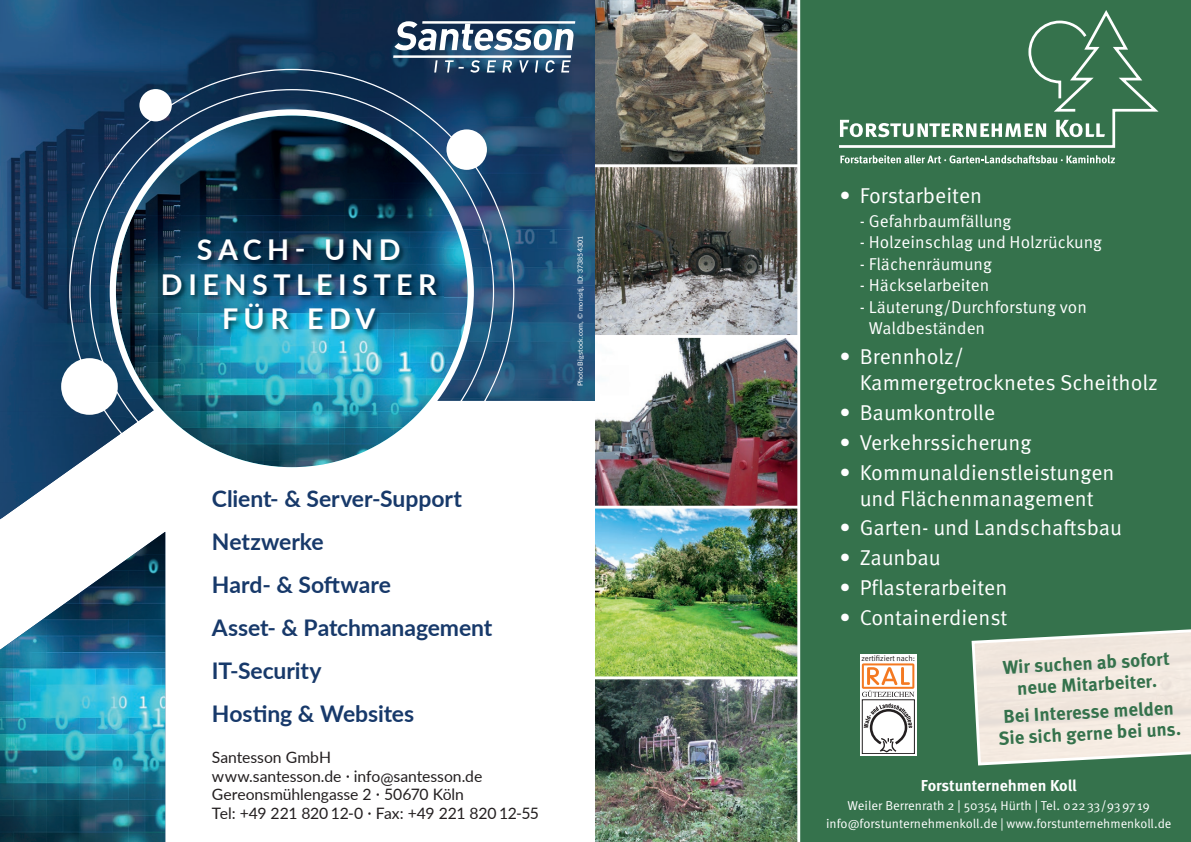
<style>
.page{position:relative;width:1191px;height:842px;background:#fff}
.page>*{position:absolute;margin:0;border:0;box-sizing:border-box;transform-origin:0 0}
.t1{font:700 28.7px/34.4px "Lato";letter-spacing:.19em;color:#fff;text-align:center}
.t2{font:700 22.9px/43px "Lato";letter-spacing:-.005em;color:#17396a}
.t3{font:21.5px/25.8px "Meta Pro Norm";color:#fff}
.t4{font:700 18.6px/21.5px "Meta Pro";color:#35724c;text-align:center}
.t5{font:17.2px/21.5px "Meta Pro Norm";color:#fff}
.t6{font:700 15.8px "Meta Pro";letter-spacing:-.005em;color:#fff}
.t7{font:15.7px/18.9px "Lato";letter-spacing:-.005em;color:#231f20}
.t8{font:12.9px/18.6px "Meta Pro Norm";color:#fff;text-align:center}
.t9{font:7.9px "Meta Normal";color:#231f20}
.t10{font:7.1px "Lato";letter-spacing:.02em;color:#fff}
</style>
<div class="page">
<img style="left:0;top:0;width:160px;height:162px">
<img style="left:160px;top:0;width:240px;height:69px">
<img style="left:400px;top:0;width:172px;height:162px">
<img style="left:572px;top:0;width:23px;height:401px">
<img style="left:0;top:162px;width:69px;height:321px">
<img style="left:514px;top:162px;width:59px;height:36px">
<img style="left:514px;top:198px;width:59px;height:71px">
<img style="left:514px;top:269px;width:59px;height:132px">
<img style="left:0;top:482px;width:52px;height:36px">
<img style="left:0;top:532px;width:165px;height:310px">
<svg style="left:69px;top:69px;width:445px;height:402px;background:#2f5274"></svg>
<img style="left:110px;top:109px;width:364px;height:362px">
<img style="left:162px;top:238px;width:281px;height:99px">
<div style="left:446px;top:129px;width:41px;height:41px;background:#fff;border-radius:50%"></div>
<div style="left:61px;top:358px;width:57px;height:57px;background:#fff;border-radius:50%"></div>
<div style="left:139px;top:89px;width:33px;height:32px;background:#fff;border-radius:50%"></div>
<svg style="left:434px;top:60px;width:3px;height:13px"></svg>
<svg style="left:445px;top:60px;width:19px;height:13px"></svg>
<svg style="left:470px;top:60px;width:10px;height:13px"></svg>
<svg style="left:487px;top:60px;width:9px;height:13px"></svg>
<svg style="left:502px;top:60px;width:10px;height:13px"></svg>
<svg style="left:519px;top:60px;width:10px;height:13px"></svg>
<svg style="left:535px;top:60px;width:3px;height:13px"></svg>
<svg style="left:545px;top:60px;width:9px;height:13px"></svg>
<svg style="left:561px;top:60px;width:9px;height:13px"></svg>
<svg style="left:394px;top:21px;width:179px;height:29px"></svg>
<hr style="left:422px;top:21px;width:153px;height:3px;background:#fff">
<hr style="left:393px;top:55px;width:178px;height:3px;background:#fff">
<div style="left:595px;top:0;width:596px;height:842px;background:#35724c"></div>
<img style="left:595px;top:0;width:202px;height:842px">
<svg style="left:860px;top:654px;width:56px;height:101px"></svg>
<div style="left:862px;top:700px;width:52px;height:54px;border:1px solid #231f20"></div>
<svg style="left:863px;top:703px;width:49px;height:50px;background:#d5d4d4"></svg>
<svg style="left:862px;top:663px;width:52px;height:34px;background:#f0c7aa"></svg>
<svg style="left:971px;top:629px;width:220px;height:137px;background:#dedcd1"></svg>
<hr style="left:595px;top:164px;width:203px;height:3px;background:#fff">
<hr style="left:595px;top:335px;width:203px;height:3px;background:#fff">
<hr style="left:595px;top:506px;width:203px;height:3px;background:#fff">
<hr style="left:595px;top:676px;width:203px;height:3px;background:#fff">
<hr style="left:797px;top:0;width:3px;height:842px;background:#fff">
<svg style="left:839px;top:10px;width:319px;height:138px"></svg>
<svg style="left:840px;top:120px;width:206px;height:17px"></svg>
<svg style="left:1056px;top:120px;width:49px;height:17px"></svg>
<svg style="left:840px;top:155px;width:275px;height:8px"></svg>
<h1 class="t1" style="left:161px;top:232px;width:277px">SACH- UND<br>DIENSTLEISTER<br>FÜR EDV</h1>
<p class="t10" style="left:575px;top:386px;width:153px;rotate:-90deg">Photo Bigstock.com, © monsitj, ID: 373854301</p>
<p class="t2" style="left:212px;top:476px;width:282px">Client- &amp; Server-Support<br>Netzwerke<br>Hard- &amp; Software<br>Asset- &amp; Patchmanagement<br>IT-Security<br>Hosting &amp; Websites</p>
<p class="t7" style="left:212px;top:747px;width:328px">Santesson GmbH<br>www.santesson.de · info@santesson.de Gereonsmühlengasse 2 · 50670 Köln<br>Tel: +49 221 820 12-0 · Fax: +49 221 820 12-55</p>
<p class="t3" style="left:839px;top:182px;width:144px">• Forstarbeiten</p>
<p class="t5" style="left:859px;top:209px;width:153px">- Gefahrbaumfällung</p>
<p class="t5" style="left:859px;top:231px;width:244px">- Holzeinschlag und Holzrückung</p>
<p class="t5" style="left:859px;top:252px;width:134px">- Flächenräumung</p>
<p class="t5" style="left:859px;top:274px;width:131px">- Häckselarbeiten</p>
<p class="t5" style="left:869px;top:295px;width:219px;text-indent:-9px">- Läuterung/Durchforstung von<br>Waldbeständen</p>
<p class="t3" style="left:859px;top:343px;width:300px;text-indent:-20px">• Brennholz/<br>Kammergetrocknetes Scheitholz</p>
<p class="t3" style="left:839px;top:398px;width:157px">• Baumkontrolle</p>
<p class="t3" style="left:839px;top:428px;width:193px">• Verkehrssicherung</p>
<p class="t3" style="left:839px;top:458px;width:277px;text-align:center">• Kommunaldienstleistungen und Flächenmanagement</p>
<p class="t3" style="left:839px;top:514px;width:284px">• Garten- und Landschaftsbau</p>
<p class="t3" style="left:839px;top:544px;width:103px">• Zaunbau</p>
<p class="t3" style="left:839px;top:573px;width:169px">• Pflasterarbeiten</p>
<p class="t3" style="left:839px;top:603px;width:170px">• Containerdienst</p>
<p class="t9" style="left:861px;top:653px;width:55px">zertifiziert nach:</p>
<p class="t4" style="left:1002px;top:655px;width:169px;rotate:-3deg">Wir suchen ab sofort neue Mitarbeiter.</p>
<p class="t4" style="left:996px;top:705px;width:184px;rotate:-3deg">Bei Interesse melden<br>Sie sich gerne bei uns.</p>
<p class="t6" style="left:921px;top:773px;width:157px">Forstunternehmen Koll</p>
<p class="t8" style="left:826px;top:795px;width:347px">Weiler Berrenrath 2 | 50354 Hürth | Tel. 02233/939719 info@forstunternehmenkoll.de | www.forstunternehmenkoll.de</p>
</div>
